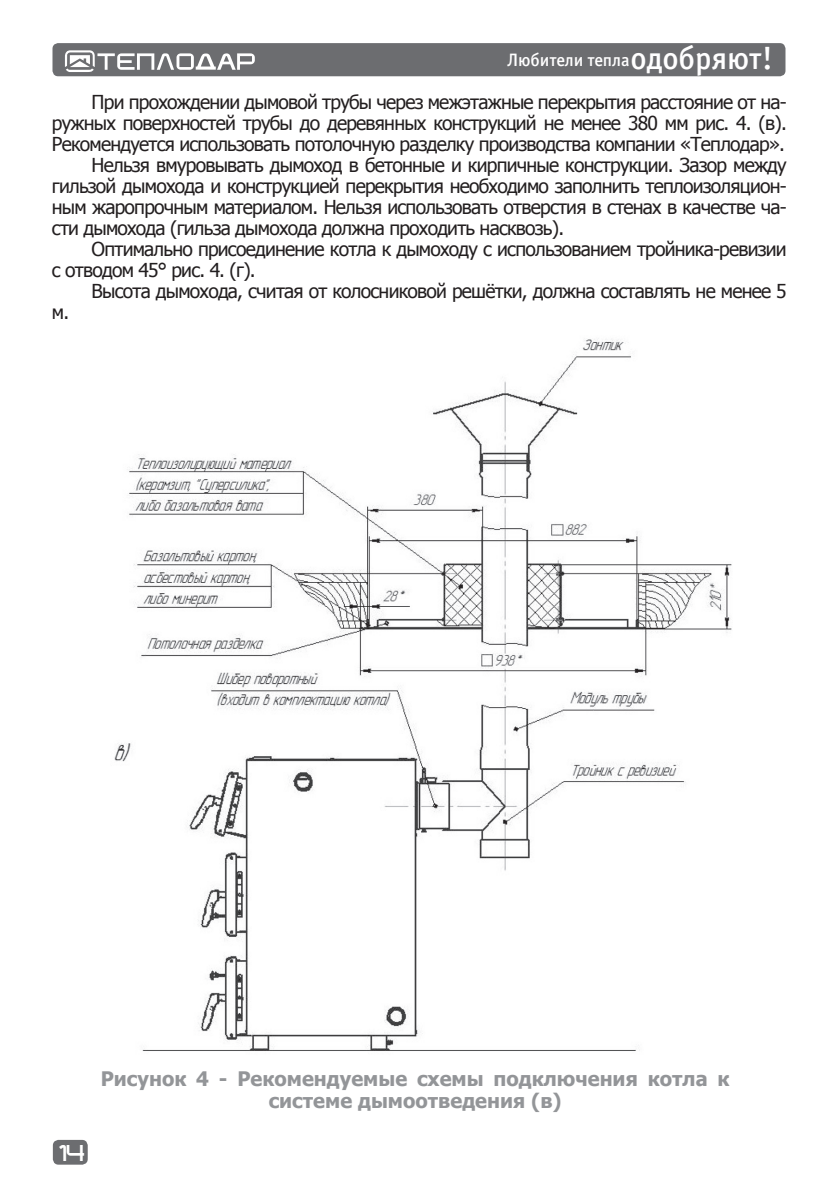
<style>
.page{position:relative;width:840px;height:1191px;background:#fff}
.page>*{position:absolute;margin:0;border:0;box-sizing:border-box;transform-origin:0 0}
.t1{font:700 20px/22px "Tahoma";color:#939598;text-align:center}
.t2{font:19.2px "Tahoma";letter-spacing:-.04em;color:#231f20}
.t3{font:18px "Officina Sans Medium C";letter-spacing:-.005em;color:#fff}
.t4{font:16px "teplodar";color:#fff}
.s1{font-size:32px}
</style>
<div class="page">
<div style="left:53px;top:1139px;width:35px;height:25px;background:#6c6d70;border-radius:6px"></div>
<div style="left:52px;top:43px;width:733px;height:33px;background:#6c6d70;border-radius:6px"></div>
<svg style="left:65px;top:50px;width:190px;height:22px"></svg>
<img style="left:114px;top:339px;width:617px;height:712px">
<p class="t3" style="left:507px;top:50px;width:267px">Любители тепла<span class="s1">одобряют!</span></p>
<p class="t2" style="left:92px;top:89px;width:696px">При прохождении дымовой трубы через межэтажные перекрытия расстояние от на-</p>
<p class="t2" style="left:52px;top:110px;width:736px">ружных поверхностей трубы до деревянных конструкций не менее 380 мм рис. 4. (в).</p>
<p class="t2" style="left:52px;top:131px;width:734px">Рекомендуется использовать потолочную разделку производства компании «Теплодар».</p>
<p class="t2" style="left:92px;top:152px;width:696px">Нельзя вмуровывать дымоход в бетонные и кирпичные конструкции. Зазор между</p>
<p class="t2" style="left:52px;top:173px;width:736px">гильзой дымохода и конструкцией перекрытия необходимо заполнить теплоизоляцион-</p>
<p class="t2" style="left:52px;top:194px;width:736px">ным жаропрочным материалом. Нельзя использовать отверстия в стенах в качестве ча-</p>
<p class="t2" style="left:52px;top:215px;width:513px">сти дымохода (гильза дымохода должна проходить насквозь).</p>
<p class="t2" style="left:92px;top:236px;width:696px">Оптимально присоединение котла к дымоходу с использованием тройника-ревизии</p>
<p class="t2" style="left:52px;top:257px;width:205px">с отводом 45° рис. 4. (г).</p>
<p class="t2" style="left:92px;top:278px;width:696px">Высота дымохода, считая от колосниковой решётки, должна составлять не менее 5</p>
<p class="t2" style="left:52px;top:299px;width:19px">м.</p>
<p class="t4" style="left:56px;top:1145px;width:31px">14</p>
<p class="t1" style="left:101px;top:1066px;width:630px">Рисунок 4 - Рекомендуемые схемы подключения котла к системе дымоотведения (в)</p>
</div>
